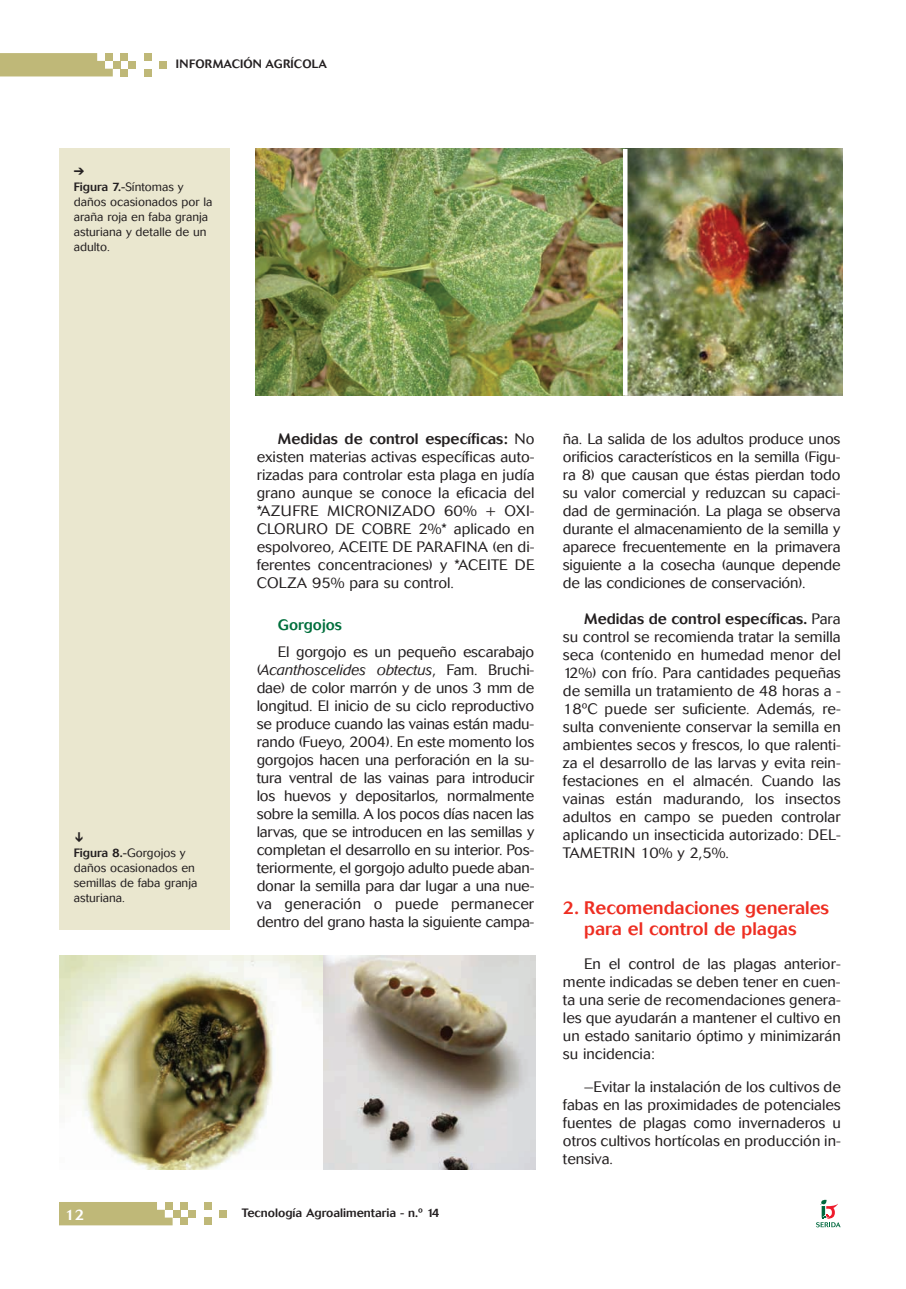
<style>
.page{position:relative;width:906px;height:1289px;background:#fff}
.page>*{position:absolute;margin:0;border:0;box-sizing:border-box;transform-origin:0 0}
.t1{font:500 18px/21px "Cosmos";color:#ee2e22}
.t2{font:300 15px/18px "Cosmos";color:#231f20;text-align:justify}
.t3{font:500 15px "Cosmos";color:#006f3c}
.t4{font:500 15px "Cosmos";color:#fff}
.t5{font:300 12px/15px "Cosmos";color:#231f20}
.t6{font:500 12px "Cosmos";color:#231f20}
.t7{font:500 12px "Cosmos";letter-spacing:.02em;color:#231f20}
.s1{font-weight:500}
.s2{font-style:italic}
</style>
<div class="page">
<div style="left:160px;top:61px;width:7px;height:8px;background:#bfb878"></div>
<div style="left:128px;top:61px;width:8px;height:8px;background:#bfb878"></div>
<div style="left:121px;top:53px;width:7px;height:8px;background:#bfb878"></div>
<div style="left:121px;top:69px;width:7px;height:7px;background:#bfb878"></div>
<div style="left:113px;top:61px;width:8px;height:8px;background:#bfb878"></div>
<div style="left:144px;top:53px;width:8px;height:8px;background:#bfb878"></div>
<div style="left:144px;top:69px;width:8px;height:7px;background:#bfb878"></div>
<svg style="left:0;top:53px;width:113px;height:23px;background:#c2bb7e"></svg>
<div style="left:219px;top:1209px;width:8px;height:8px;background:#bfb878"></div>
<div style="left:188px;top:1209px;width:8px;height:8px;background:#bfb878"></div>
<div style="left:180px;top:1201px;width:8px;height:8px;background:#bfb878"></div>
<div style="left:180px;top:1217px;width:8px;height:8px;background:#bfb878"></div>
<div style="left:173px;top:1209px;width:7px;height:8px;background:#bfb878"></div>
<div style="left:204px;top:1201px;width:8px;height:8px;background:#bfb878"></div>
<div style="left:204px;top:1217px;width:8px;height:8px;background:#bfb878"></div>
<div style="left:60px;top:1202px;width:113px;height:23px;background:#bfb878"></div>
<svg style="left:816px;top:1199px;width:24px;height:28px"></svg>
<div style="left:60px;top:149px;width:170px;height:781px;background:#eae7cf"></div>
<img style="left:255px;top:149px;width:368px;height:246px">
<img style="left:627px;top:149px;width:216px;height:246px">
<img style="left:60px;top:955px;width:263px;height:214px">
<svg style="left:323px;top:955px;width:213px;height:214px;background:#bab5ae"></svg>
<p class="t7" style="left:176px;top:59px;width:153px">INFORMACIÓN AGRÍCOLA</p>
<p class="t5" style="left:74px;top:180px;width:140px"><span class="s1">Figura 7.-</span>Síntomas y daños ocasionados por la araña roja en faba granja asturiana y detalle de un adulto.</p>
<p class="t5" style="left:74px;top:846px;width:125px"><span class="s1">Figura 8.-</span>Gorgojos y daños ocasionados en semillas de faba granja asturiana.</p>
<p class="t2" style="left:257px;top:431px;width:279px;text-indent:21px"><span class="s1">Medidas de control específicas:</span> No existen materias activas específicas auto&shy;rizadas para controlar esta plaga en judía grano aunque se conoce la eficacia del *AZUFRE MICRONIZADO 60% + OXI-CLORURO DE COBRE 2%* aplicado en espolvoreo, ACEITE DE PARAFINA (en di&shy;ferentes concentraciones) y *ACEITE DE COLZA 95% para su control.</p>
<p class="t3" style="left:278px;top:619px;width:66px">Gorgojos</p>
<p class="t2" style="left:257px;top:644px;width:279px;text-indent:21px">El gorgojo es un pequeño escarabajo (<span class="s2">Acanthoscelides obtectus</span>, Fam. Bruchi&shy;dae) de color marrón y de unos 3 mm de longitud. El inicio de su ciclo reproductivo se produce cuando las vainas están madu&shy;rando (Fueyo, 2004). En este momento los gorgojos hacen una perforación en la su&shy;tura ventral de las vainas para introducir los huevos y depositarlos, normalmente sobre la semilla. A los pocos días nacen las larvas, que se introducen en las semillas y completan el desarrollo en su interior. Pos&shy;teriormente, el gorgojo adulto puede aban&shy;donar la semilla para dar lugar a una nue&shy;va generación o puede permanecer dentro del grano hasta la siguiente campa-</p>
<p class="t4" style="left:65px;top:1208px;width:21px">12</p>
<p class="t6" style="left:242px;top:1208px;width:199px">Tecnología Agroalimentaria - n.º 14</p>
<p class="t2" style="left:563px;top:431px;width:279px">ña. La salida de los adultos produce unos orificios característicos en la semilla (Figu&shy;ra 8) que causan que éstas pierdan todo su valor comercial y reduzcan su capaci&shy;dad de germinación. La plaga se observa durante el almacenamiento de la semilla y aparece frecuentemente en la primavera siguiente a la cosecha (aunque depende de las condiciones de conservación).</p>
<p class="t2" style="left:563px;top:611px;width:279px;text-indent:21px"><span class="s1">Medidas de control específicas.</span> Para su control se recomienda tratar la semilla seca (contenido en humedad menor del 12%) con frío. Para cantidades pequeñas de semilla un tratamiento de 48 horas a - 18ºC puede ser suficiente. Además, re&shy;sulta conveniente conservar la semilla en ambientes secos y frescos, lo que ralenti&shy;za el desarrollo de las larvas y evita rein&shy;festaciones en el almacén. Cuando las vainas están madurando, los insectos adultos en campo se pueden controlar aplicando un insecticida autorizado: DEL-TAMETRIN 10% y 2,5%.</p>
<p class="t1" style="left:584px;top:898px;width:246px;text-indent:-21px">2. Recomendaciones generales para el control de plagas</p>
<p class="t2" style="left:563px;top:956px;width:279px;text-indent:21px">En el control de las plagas anterior&shy;mente indicadas se deben tener en cuen&shy;ta una serie de recomendaciones genera&shy;les que ayudarán a mantener el cultivo en un estado sanitario óptimo y minimizarán su incidencia:</p>
<p class="t2" style="left:563px;top:1079px;width:279px;text-indent:21px">–Evitar la instalación de los cultivos de fabas en las proximidades de potenciales fuentes de plagas como invernaderos u otros cultivos hortícolas en producción in&shy;tensiva.</p>
</div>
